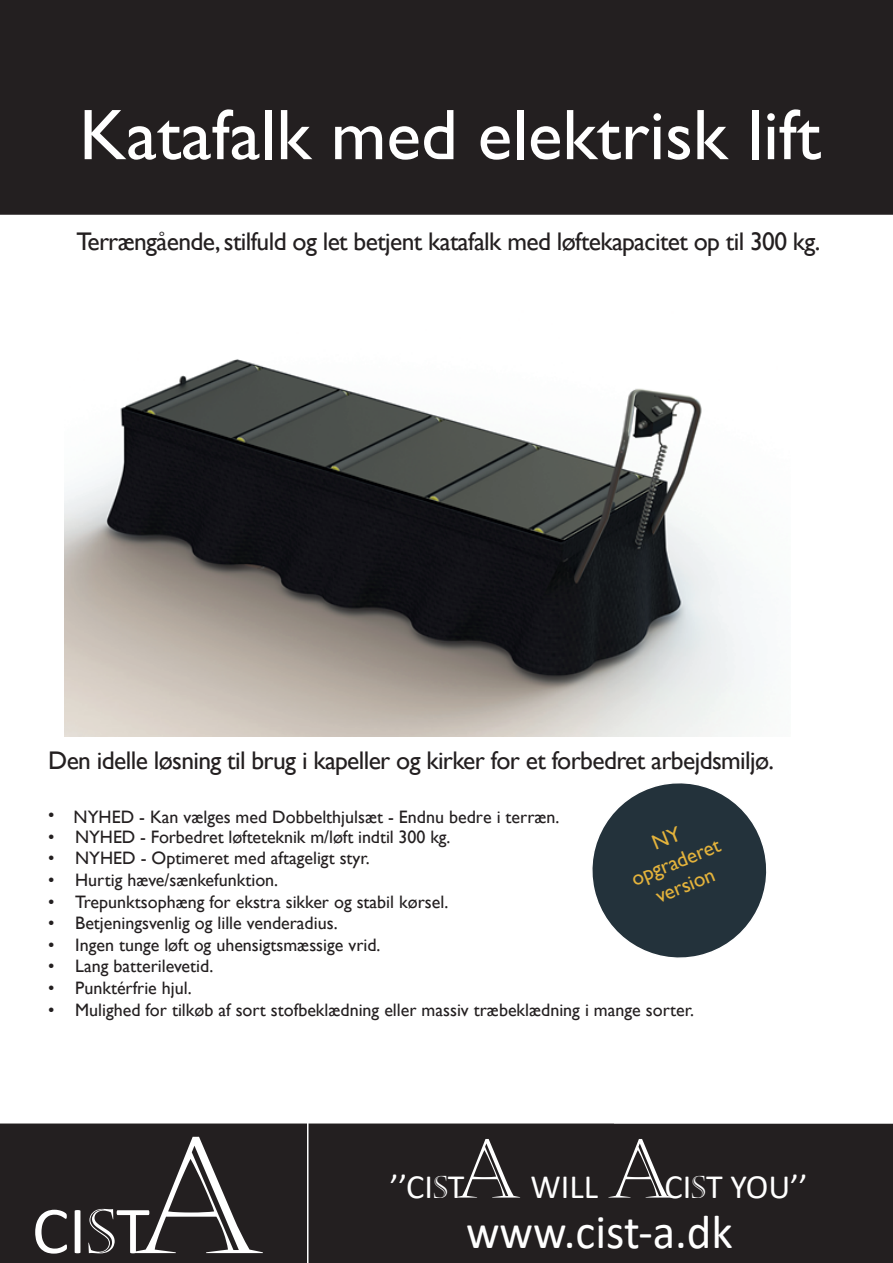
<style>
.page{position:relative;width:893px;height:1263px;background:#fff}
.page>*{position:absolute;margin:0;border:0;box-sizing:border-box;transform-origin:0 0}
.t1{font:81.15px "Castellar";color:#fff}
.t2{font:72px "Gill Sans";color:#fff}
.t3{font:67.8px "Calibri";color:#fff}
.t4{font:48px "Calibri";color:#fff}
.t5{font:34.2px "Calibri";color:#fff}
.t6{font:25.5px "Gill Sans";letter-spacing:-.025em;color:#231f20}
.t7{font:21px/25.2px "Gill Sans";color:#e4b33b;text-align:center}
.t8{font:18px "Gill Sans";color:#231f20}
.s1{font-size:161.1px}
.s2{font-family:"Castellar";font-size:30.75px}
.s3{font-family:"Castellar";font-size:61.05px}
</style>
<div class="page">
<img style="left:64px;top:359px;width:691px;height:377px">
<div style="left:0;top:0;width:893px;height:215px;background:#231f20"></div>
<div style="left:0;top:1124px;width:893px;height:139px;background:#231f20"></div>
<div style="left:69px;top:80px;width:762px;height:109px;border:2px solid #231f20"></div>
<svg style="left:592px;top:783px;width:175px;height:175px"></svg>
<hr style="left:307px;top:1120px;width:1px;height:143px;background:#fff">
<h2 class="t2" style="left:79px;top:93px;width:743px">Katafalk med elektrisk lift</h2>
<h3 class="t6" style="left:76px;top:227px;width:745px">Terrængående,stilfuld og let betjent katafalk med løftekapacitet op til 300 kg.</h3>
<h3 class="t6" style="left:48px;top:745px;width:727px">Den idelle løsning til brug i kapeller og kirker for et forbedret arbejdsmiljø.</h3>
<p class="t8" style="left:48px;top:806px;width:513px">• NYHED - Kan vælges med Dobbelthjulsæt - Endnu bedre i terræn.</p>
<p class="t8" style="left:48px;top:826px;width:404px">• NYHED - Forbedret løfteteknik m/løft indtil 300 kg.</p>
<p class="t8" style="left:48px;top:848px;width:323px">• NYHED - Optimeret med aftageligt styr.</p>
<p class="t8" style="left:48px;top:869px;width:232px">• Hurtig hæve/sænkefunktion.</p>
<p class="t8" style="left:48px;top:891px;width:402px">• Trepunktsophæng for ekstra sikker og stabil kørsel.</p>
<p class="t8" style="left:48px;top:913px;width:291px">• Betjeningsvenlig og lille venderadius.</p>
<p class="t8" style="left:48px;top:934px;width:334px">• Ingen tunge løft og uhensigtsmæssige vrid.</p>
<p class="t8" style="left:48px;top:956px;width:167px">• Lang batterilevetid.</p>
<p class="t8" style="left:48px;top:977px;width:145px">• Punktérfrie hjul.</p>
<p class="t8" style="left:48px;top:999px;width:647px">• Mulighed for tilkøb af sort stofbeklædning eller massiv træbeklædning i mange sorter.</p>
<p class="t7" style="left:618px;top:844px;width:96px;rotate:-22deg">NY opgraderet version</p>
<h1 class="t1" style="left:129px;top:1123px;width:546px"><span class="s1">A</span> AA</h1>
<h3 class="t5" style="left:390px;top:1162px;width:76px">’’CI<span class="s2">S</span>T</h3>
<h3 class="t5" style="left:531px;top:1162px;width:69px">WILL</h3>
<h3 class="t5" style="left:664px;top:1162px;width:145px">CI<span class="s2">S</span>T YOU’’</h3>
<h3 class="t3" style="left:32px;top:1183px;width:119px">CI<span class="s3">S</span>T</h3>
<h3 class="t4" style="left:466px;top:1199px;width:268px">www.cist-a.dk</h3>
</div>
